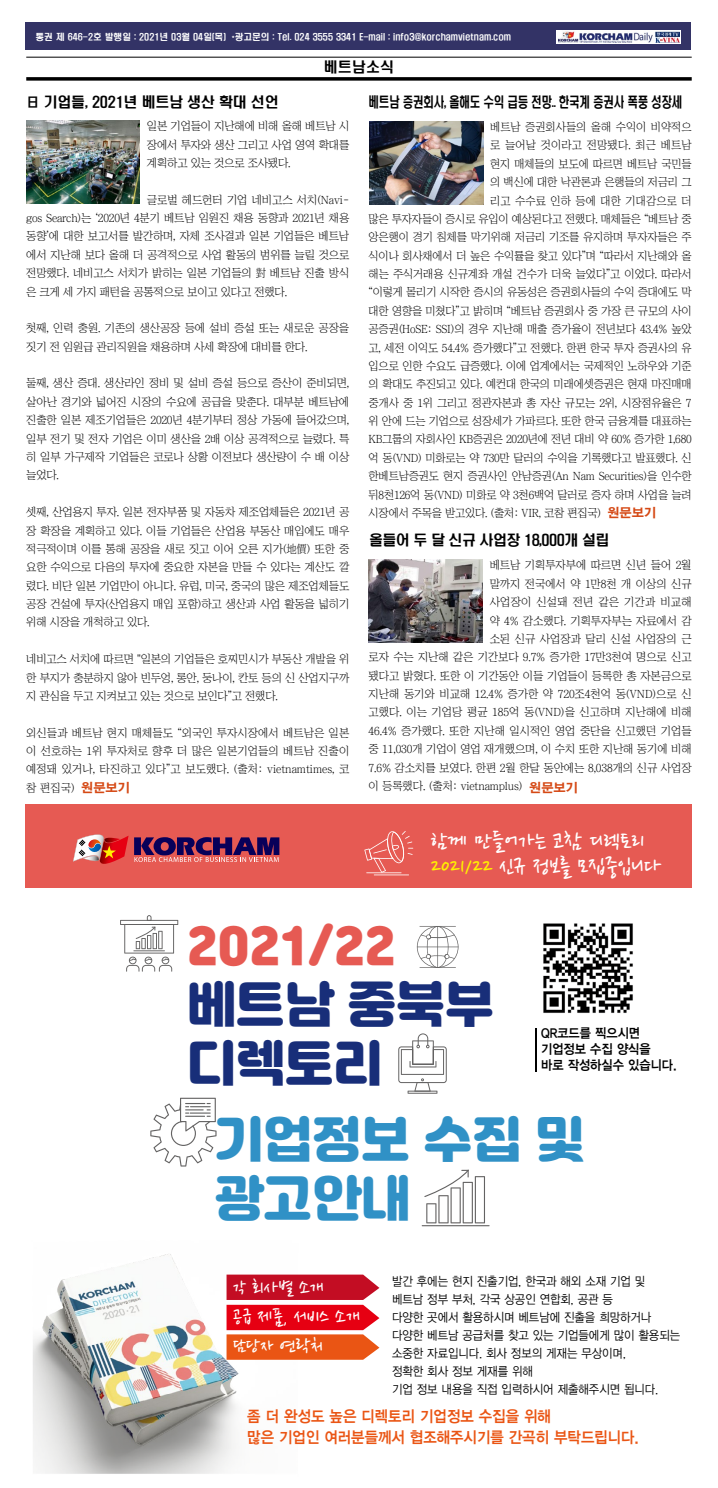
<style>
.page{position:relative;width:718px;height:1488px;background:#fff}
.page>*{position:absolute;margin:0;border:0;box-sizing:border-box;transform-origin:0 0}
.t1{font:48.82px/58.6px "Jalnan OTF";color:#3091c6}
.t2{font:48.82px/58.6px "Jalnan OTF";color:#182e79}
.t3{font:48.82px "Jalnan OTF";color:#e65a53}
.t4{font:25.38px/24.6px "Nanum Pen";color:#fff}
.t5{font:21.18px/29px "Nanum Pen";color:#fff}
.t6{font:15.84px/20.4px "YDIYGO340";color:#ea5514;scale:.92 1}
.t7{font:14px "H2 hdr M";letter-spacing:-.03em;color:#000}
.t8{font:14px "H2 hdr M";letter-spacing:-.03em;color:#000;scale:.76 1}
.t9{font:13.21px/16.1px "YDIYGO340";color:#000;scale:.92 1}
.t10{font:12.42px/18.1px "YDIYGO320";color:#000;scale:.91 1}
.t11{font:12.25px "H2 gtr E";color:#d54915}
.t12{font:11.38px/18.4px "Chosunilbo NM";letter-spacing:-.02em;color:#000;text-align:justify}
.t13{font:11.38px "Chosunilbo NM";letter-spacing:.01em;color:#000}
.t14{font:11.38px "Chosunilbo NM";letter-spacing:.015em;color:#000}
.t15{font:11.38px "Chosunilbo NM";color:#000}
.t16{font:8.75px "H2 hdr M";color:#fff}
.s1{font-family:"YDIYGO340"}
.s2{color:#fff100}
</style>
<div class="page">
<div style="left:26px;top:23px;width:665px;height:27px;background:#336"></div>
<svg style="left:556px;top:30px;width:125px;height:14px"></svg>
<img style="left:558px;top:31px;width:121px;height:12px">
<hr style="left:26px;top:57px;width:665px;height:1px;background:#000">
<svg style="left:26px;top:77px;width:665px;height:4px;background:#1f1f1f"></svg>
<img style="left:26px;top:121px;width:114px;height:83px">
<img style="left:369px;top:559px;width:113px;height:83px">
<img style="left:369px;top:121px;width:114px;height:83px">
<img style="left:33px;top:1254px;width:270px;height:220px">
<div style="left:25px;top:804px;width:666px;height:83px;background:#e65a53"></div>
<svg style="left:364px;top:831px;width:49px;height:41px"></svg>
<hr style="left:366px;top:872px;width:35px;height:1px;background:#fff">
<hr style="left:374px;top:874px;width:35px;height:1px;background:#fff">
<hr style="left:421px;top:1225px;width:68px;height:1px;background:#636262">
<svg style="left:424px;top:1169px;width:61px;height:54px"></svg>
<svg style="left:150px;top:1097px;width:66px;height:69px"></svg>
<svg style="left:398px;top:1033px;width:48px;height:60px"></svg>
<svg style="left:417px;top:927px;width:41px;height:40px"></svg>
<hr style="left:419px;top:926px;width:37px;height:1px;background:#636262">
<hr style="left:419px;top:967px;width:37px;height:1px;background:#636262">
<svg style="left:120px;top:915px;width:58px;height:56px"></svg>
<svg style="left:226px;top:1274px;width:153px;height:85px;background:#e1443d"></svg>
<svg style="left:73px;top:834px;width:206px;height:30px"></svg>
<img style="left:543px;top:923px;width:90px;height:90px">
<hr style="left:535px;top:1027px;width:1px;height:44px;background:#000">
<p class="t16" style="left:36px;top:32px;width:477px">통권 제 646-2호 발행일 : 2021년 03월 04일(목) *광고문의 : Tel. 024 3555 3341 E-mail : info3@korchamvietnam.com</p>
<p class="t7" style="left:324px;top:60px;width:71px">베트남소식</p>
<p class="t7" style="left:26px;top:95px;width:254px"><span class="s1">日</span> 기업들, 2021년 베트남 생산 확대 선언</p>
<p class="t12" style="left:147px;top:117px;width:204px">일본 기업들이 지난해에 비해 올해 베트남 시 장에서 투자와 생산 그리고 사업 영역 확대를 계획하고 있는 것으로 조사됐다.</p>
<p class="t12" style="left:26px;top:190px;width:324px;text-indent:121px">글로벌 헤드헌터 기업 네비고스 서치(Navi&shy;gos Search)는 ‘2020년 4분기 베트남 임원진 채용 동향과 2021년 채용 동향’에 대한 보고서를 발간하며, 자체 조사결과 일본 기업들은 베트남 에서 지난해 보다 올해 더 공격적으로 사업 활동의 범위를 늘릴 것으로 전망했다. 네비고스 서치가 밝히는 일본 기업들의 對 베트남 진출 방식 은 크게 세 가지 패턴을 공통적으로 보이고 있다고 전했다.</p>
<p class="t12" style="left:26px;top:319px;width:324px">첫째, 인력 충원. 기존의 생산공장 등에 설비 증설 또는 새로운 공장을 짓기 전 임원급 관리직원을 채용하며 사세 확장에 대비를 한다.</p>
<p class="t12" style="left:26px;top:374px;width:324px">둘째, 생산 증대. 생산라인 정비 및 설비 증설 등으로 증산이 준비되면, 살아난 경기와 넓어진 시장의 수요에 공급을 맞춘다. 대부분 베트남에 진출한 일본 제조기업들은 2020년 4분기부터 정상 가동에 들어갔으며, 일부 전기 및 전자 기업은 이미 생산을 2배 이상 공격적으로 늘렸다. 특 히 일부 가구제작 기업들은 코로나 상황 이전보다 생산량이 수 배 이상 늘었다.</p>
<p class="t12" style="left:26px;top:503px;width:324px">셋째, 산업용지 투자. 일본 전자부품 및 자동차 제조업체들은 2021년 공 장 확장을 계획하고 있다. 이들 기업들은 산업용 부동산 매입에도 매우 적극적이며 이를 통해 공장을 새로 짓고 이어 오른 지가(地價) 또한 중 요한 수익으로 다음의 투자에 중요한 자본을 만들 수 있다는 계산도 깔 렸다. 비단 일본 기업만이 아니다. 유럽, 미국, 중국의 많은 제조업체들도 공장 건설에 투자(산업용지 매입 포함)하고 생산과 사업 활동을 넓히기 위해 시장을 개척하고 있다.</p>
<p class="t12" style="left:26px;top:650px;width:324px">네비고스 서치에 따르면 "일본의 기업들은 호찌민시가 부동산 개발을 위 한 부지가 충분하지 않아 빈두엉, 롱안, 둥나이, 칸토 등의 신 산업지구까 지 관심을 두고 지켜보고 있는 것으로 보인다”고 전했다.</p>
<p class="t12" style="left:26px;top:723px;width:324px">외신들과 베트남 현지 매체들도 “외국인 투자시장에서 베트남은 일본 이 선호하는 1위 투자처로 향후 더 많은 일본기업들의 베트남 진출이 예정돼 있거나, 타진하고 있다”고 보도했다. (출처: vietnamtimes, 코 참 편집국)</p>
<p class="t8" style="left:368px;top:95px;width:414px">베트남 증권회사, 올해도 수익 급등 전망.. 한국계 증권사 폭풍 성장세</p>
<p class="t12" style="left:490px;top:118px;width:203px">베트남 증권회사들의 올해 수익이 비약적으</p>
<p class="t13" style="left:490px;top:139px;width:203px">로 늘어날 것이라고 전망됐다. 최근 베트남</p>
<p class="t12" style="left:490px;top:154px;width:203px">현지 매체들의 보도에 따르면 베트남 국민들</p>
<p class="t12" style="left:490px;top:173px;width:203px">의 백신에 대한 낙관론과 은행들의 저금리 그</p>
<p class="t15" style="left:490px;top:195px;width:203px">리고 수수료 인하 등에 대한 기대감으로 더</p>
<p class="t12" style="left:368px;top:210px;width:324px">많은 투자자들이 증시로 유입이 예상된다고 전했다. 매체들은 “베트남 중</p>
<p class="t12" style="left:368px;top:228px;width:324px">앙은행이 경기 침체를 막기위해 저금리 기조를 유지하며 투자자들은 주</p>
<p class="t12" style="left:368px;top:246px;width:324px">식이나 회사채에서 더 높은 수익률을 찾고 있다”며 “따라서 지난해와 올</p>
<p class="t12" style="left:368px;top:265px;width:324px">해는 주식거래용 신규계좌 개설 건수가 더욱 늘었다”고 이었다. 따라서</p>
<p class="t12" style="left:368px;top:283px;width:324px">“이렇게 몰리기 시작한 증시의 유동성은 증권회사들의 수익 증대에도 막</p>
<p class="t12" style="left:368px;top:301px;width:324px">대한 영향을 미쳤다”고 밝히며 “베트남 증권회사 중 가장 큰 규모의 사이</p>
<p class="t12" style="left:368px;top:320px;width:324px">공증권(HoSE: SSI)의 경우 지난해 매출 증가율이 전년보다 43.4% 높았</p>
<p class="t12" style="left:368px;top:338px;width:324px">고, 세전 이익도 54.4% 증가했다”고 전했다. 한편 한국 투자 증권사의 유</p>
<p class="t12" style="left:368px;top:356px;width:324px">입으로 인한 수요도 급증했다. 이에 업계에서는 국제적인 노하우와 기준</p>
<p class="t12" style="left:368px;top:375px;width:324px">의 확대도 추진되고 있다. 예컨대 한국의 미래에셋증권은 현재 마진매매</p>
<p class="t12" style="left:368px;top:393px;width:324px">중개사 중 1위 그리고 정관자본과 총 자산 규모는 2위, 시장점유율은 7</p>
<p class="t12" style="left:368px;top:412px;width:324px">위 안에 드는 기업으로 성장세가 가파르다. 또한 한국 금융계를 대표하는</p>
<p class="t12" style="left:368px;top:430px;width:324px">KB그룹의 자회사인 KB증권은 2020년에 전년 대비 약 60% 증가한 1,680</p>
<p class="t12" style="left:368px;top:448px;width:324px">억 동(VND) 미화로는 약 730만 달러의 수익을 기록했다고 발표했다. 신</p>
<p class="t12" style="left:368px;top:467px;width:324px">한베트남증권도 현지 증권사인 안남증권(An Nam Securities)을 인수한</p>
<p class="t12" style="left:368px;top:485px;width:324px">뒤8천126억 동(VND) 미화로 약 3천6백억 달러로 증자 하며 사업을 늘려</p>
<p class="t12" style="left:368px;top:503px;width:234px">시장에서 주목을 받고있다. (출처: VIR, 코참 편집국)</p>
<p class="t11" style="left:607px;top:507px;width:50px">원문보기</p>
<p class="t7" style="left:369px;top:533px;width:242px">올들어 두 달 신규 사업장 18,000개 설립</p>
<p class="t12" style="left:489px;top:556px;width:203px">베트남 기획투자부에 따르면 신년 들어 2월</p>
<p class="t12" style="left:489px;top:574px;width:203px">말까지 전국에서 약 1만8천 개 이상의 신규</p>
<p class="t14" style="left:489px;top:596px;width:203px">사업장이 신설돼 전년 같은 기간과 비교해</p>
<p class="t12" style="left:489px;top:611px;width:203px">약 4% 감소했다. 기획투자부는 자료에서 감</p>
<p class="t12" style="left:489px;top:629px;width:203px">소된 신규 사업장과 달리 신설 사업장의 근</p>
<p class="t12" style="left:368px;top:648px;width:324px">로자 수는 지난해 같은 기간보다 9.7% 증가한 17만3천여 명으로 신고</p>
<p class="t12" style="left:368px;top:666px;width:324px">됐다고 밝혔다. 또한 이 기간동안 이들 기업들이 등록한 총 자본금으로</p>
<p class="t12" style="left:368px;top:685px;width:324px">지난해 동기와 비교해 12.4% 증가한 약 720조4천억 동(VND)으로 신</p>
<p class="t12" style="left:368px;top:703px;width:325px">고했다. 이는 기업당 평균 185억 동(VND)을 신고하며 지난해에 비해</p>
<p class="t12" style="left:368px;top:721px;width:324px">46.4% 증가했다. 또한 지난해 일시적인 영업 중단을 신고했던 기업들</p>
<p class="t12" style="left:368px;top:740px;width:324px">중 11,030개 기업이 영업 재개했으며, 이 수치 또한 지난해 동기에 비해</p>
<p class="t12" style="left:368px;top:758px;width:324px">7.6% 감소치를 보였다. 한편 2월 한달 동안에는 8,038개의 신규 사업장</p>
<p class="t12" style="left:368px;top:776px;width:155px">이 등록했다. (출처: vietnamplus)</p>
<p class="t11" style="left:81px;top:781px;width:50px">원문보기</p>
<p class="t11" style="left:529px;top:781px;width:50px">원문보기</p>
<h2 class="t4" style="left:431px;top:830px;width:232px">함께 만들어가는 코참 디렉토리<br><span class="s2">2021/22</span> 신규 정보를 모집중입니다</h2>
<h1 class="t3" style="left:187px;top:912px;width:210px">2021/22</h1>
<h1 class="t2" style="left:187px;top:979px;width:308px">베트남 중북부 디렉토리</h1>
<h1 class="t1" style="left:214px;top:1114px;width:371px">기업정보 수집 및 광고안내</h1>
<p class="t9" style="left:541px;top:1025px;width:149px">QR코드를 찍으시면 기업정보 수집 양식을<br>바로 작성하실수 있습니다.</p>
<h3 class="t5" style="left:233px;top:1274px;width:128px">각 회사별 소개<br>공급 제품, 서비스 소개 담당자 연락처</h3>
<p class="t10" style="left:392px;top:1272px;width:318px">발간 후에는 현지 진출기업, 한국과 해외 소재 기업 및<br>베트남 정부 부처, 각국 상공인 연합회, 공관 등<br>다양한 곳에서 활용하시며 베트남에 진출을 희망하거나 다양한 베트남 공급처를 찾고 있는 기업들에게 많이 활용되는 소중한 자료입니다. 회사 정보의 게재는 무상이며,<br>정확한 회사 정보 게재를 위해<br>기업 정보 내용을 직접 입력하시어 제출해주시면 됩니다.</p>
<h3 class="t6" style="left:247px;top:1406px;width:427px">좀 더 완성도 높은 디렉토리 기업정보 수집을 위해<br>많은 기업인 여러분들께서 협조해주시기를 간곡히 부탁드립니다.</h3>
</div>
